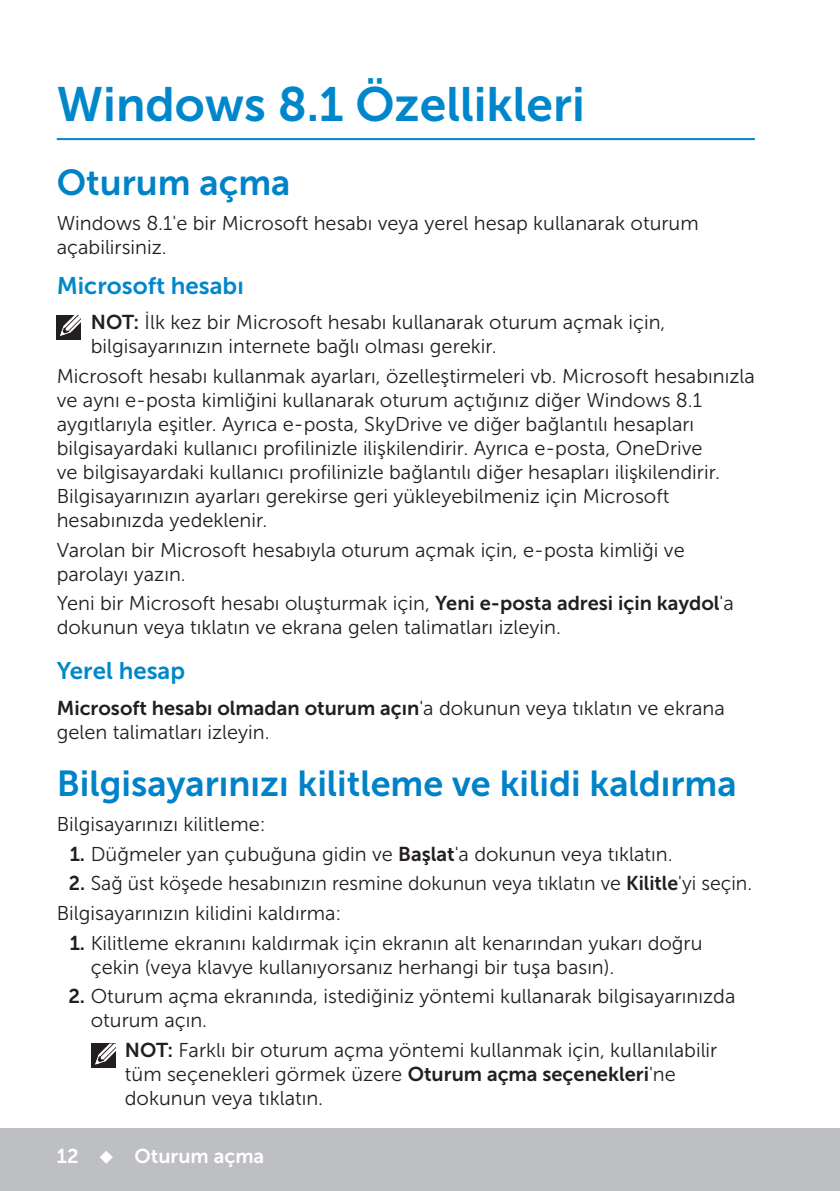
<style>
.page{position:relative;width:840px;height:1191px;background:#fff}
.page>*{position:absolute;margin:0;border:0;box-sizing:border-box;transform-origin:0 0}
.t1{font:48px "Museo Sans For Dell 700";color:#0087cb}
.t2{font:36px "Museo Sans For Dell 700";color:#0082c8}
.t3{font:24px "Museo Sans For Dell 700";color:#0087cb}
.t4{font:20px/24px "Museo Sans For Dell 300";color:#231f20}
.t5{font:20px "Museo Sans For Dell 700";color:#231f20}
.t6{font:20px "Museo Sans For Dell 700";color:#fff}
.s1{font-family:"Museo Sans For Dell 700"}
.s2{font-family:"Museo Sans For Dell 300"}
</style>
<div class="page">
<div style="left:0;top:1128px;width:839px;height:63px;background:#bebfc2"></div>
<hr style="left:57px;top:138px;width:697px;height:2px;background:#0087cb">
<div style="left:57px;top:315px;width:24px;height:24px;background:#231f20"></div>
<svg style="left:60px;top:315px;width:21px;height:21px"></svg>
<div style="left:92px;top:1043px;width:24px;height:25px;background:#231f20"></div>
<svg style="left:95px;top:1043px;width:21px;height:22px"></svg>
<h1 class="t1" style="left:57px;top:78px;width:529px">Windows 8.1 Özellikleri</h1>
<h2 class="t2" style="left:57px;top:163px;width:235px">Oturum açma</h2>
<p class="t4" style="left:57px;top:212px;width:643px">Windows 8.1'e bir Microsoft hesabı veya yerel hesap kullanarak oturum açabilirsiniz.</p>
<p class="t3" style="left:57px;top:272px;width:188px">Microsoft hesabı</p>
<p class="t4" style="left:91px;top:310px;width:576px"><span class="s1">NOT:</span> İlk kez bir Microsoft hesabı kullanarak oturum açmak için, bilgisayarınızın internete bağlı olması gerekir.</p>
<p class="t4" style="left:57px;top:364px;width:699px">Microsoft hesabı kullanmak ayarları, özelleştirmeleri vb. Microsoft hesabınızla ve aynı e-posta kimliğini kullanarak oturum açtığınız diğer Windows 8.1 aygıtlarıyla eşitler. Ayrıca e-posta, SkyDrive ve diğer bağlantılı hesapları bilgisayardaki kullanıcı profilinizle ilişkilendirir. Ayrıca e-posta, OneDrive<br>ve bilgisayardaki kullanıcı profilinizle bağlantılı diğer hesapları ilişkilendirir.<br>Bilgisayarınızın ayarları gerekirse geri yükleyebilmeniz için Microsoft hesabınızda yedeklenir.</p>
<p class="t4" style="left:57px;top:538px;width:629px">Varolan bir Microsoft hesabıyla oturum açmak için, e-posta kimliği ve parolayı yazın.</p>
<p class="t4" style="left:57px;top:591px;width:678px">Yeni bir Microsoft hesabı oluşturmak için, <span class="s1">Yeni e-posta adresi için kaydol</span>'a dokunun veya tıklatın ve ekrana gelen talimatları izleyin.</p>
<p class="t3" style="left:57px;top:657px;width:130px">Yerel hesap</p>
<p class="t5" style="left:57px;top:696px;width:669px">Microsoft hesabı olmadan oturum açın<span class="s2">'a dokunun veya tıklatın ve ekrana</span></p>
<p class="t4" style="left:57px;top:720px;width:214px">gelen talimatları izleyin.</p>
<h2 class="t2" style="left:57px;top:763px;width:681px">Bilgisayarınızı kilitleme ve kilidi kaldırma</h2>
<p class="t4" style="left:57px;top:812px;width:210px">Bilgisayarınızı kilitleme:</p>
<p class="t4" style="left:70px;top:842px;width:604px"><span class="s1">1.</span> Düğmeler yan çubuğuna gidin ve <span class="s1">Başlat</span>'a dokunun veya tıklatın.</p>
<p class="t4" style="left:57px;top:869px;width:696px;line-height:29.6px;text-indent:12px"><span class="s1">2.</span> Sağ üst köşede hesabınızın resmine dokunun veya tıklatın ve <span class="s1">Kilitle</span>'yi seçin.<br>Bilgisayarınızın kilidini kaldırma:</p>
<p class="t4" style="left:91px;top:931px;width:613px;text-indent:-21px"><span class="s1">1.</span> Kilitleme ekranını kaldırmak için ekranın alt kenarından yukarı doğru çekin (veya klavye kullanıyorsanız herhangi bir tuşa basın).</p>
<p class="t4" style="left:91px;top:984px;width:645px;text-indent:-22px"><span class="s1">2.</span> Oturum açma ekranında, istediğiniz yöntemi kullanarak bilgisayarınızda oturum açın.</p>
<p class="t4" style="left:125px;top:1038px;width:593px"><span class="s1">NOT:</span> Farklı bir oturum açma yöntemi kullanmak için, kullanılabilir tüm seçenekleri görmek üzere <span class="s1">Oturum açma seçenekleri</span>'ne dokunun veya tıklatın.</p>
<p class="t6" style="left:57px;top:1144px;width:209px">12 ◆ Oturum açma</p>
</div>
